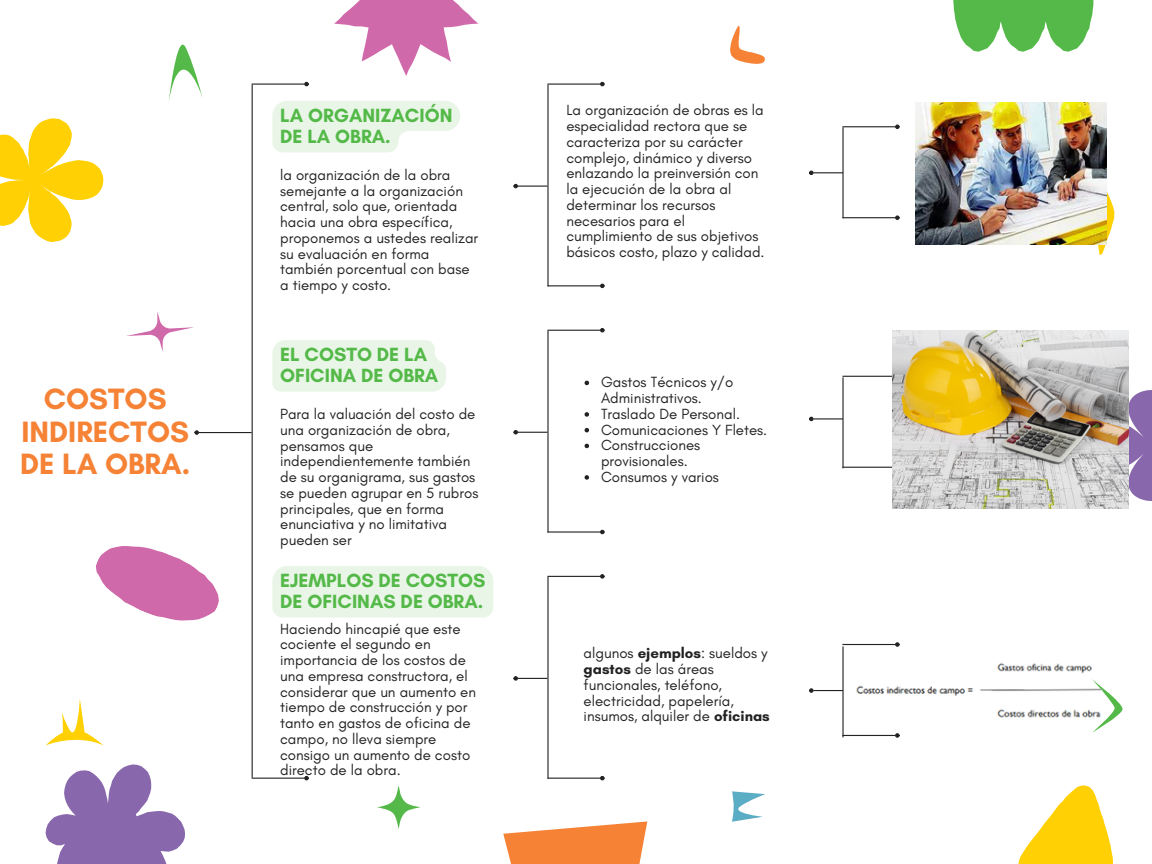
<style>
.page{position:relative;width:1152px;height:864px;background:#fff}
.page>*{position:absolute;margin:0;border:0;box-sizing:border-box;transform-origin:0 0}
.t1{font:700 30px/32.7px "Glacial Indifference";color:#f58235;text-align:center}
.t2{font:700 19.5px/21.3px "Glacial Indifference";color:#54b948}
.t3{font:15px/15.8px "Glacial Indifference";color:#222}
.s1{font-weight:700}
</style>
<div class="page">
<hr style="left:252px;top:85px;width:1px;height:693px;background:#222">
<hr style="left:252px;top:84px;width:53px;height:1px;background:#222">
<svg style="left:304px;top:82px;width:5px;height:4px"></svg>
<hr style="left:252px;top:778px;width:53px;height:1px;background:#222">
<svg style="left:304px;top:776px;width:5px;height:4px"></svg>
<hr style="left:199px;top:432px;width:53px;height:1px;background:#222">
<svg style="left:194px;top:430px;width:5px;height:5px"></svg>
<hr style="left:547px;top:85px;width:2px;height:201px;background:#222">
<hr style="left:547px;top:84px;width:53px;height:1px;background:#222">
<svg style="left:600px;top:82px;width:5px;height:4px"></svg>
<hr style="left:547px;top:285px;width:53px;height:1px;background:#222">
<svg style="left:600px;top:284px;width:5px;height:4px"></svg>
<svg style="left:513px;top:184px;width:34px;height:4px"></svg>
<hr style="left:547px;top:577px;width:2px;height:202px;background:#222">
<hr style="left:547px;top:576px;width:53px;height:1px;background:#222">
<svg style="left:600px;top:574px;width:5px;height:5px"></svg>
<hr style="left:547px;top:778px;width:53px;height:1px;background:#222">
<svg style="left:600px;top:776px;width:5px;height:4px"></svg>
<svg style="left:513px;top:676px;width:34px;height:5px"></svg>
<hr style="left:547px;top:331px;width:2px;height:202px;background:#222">
<hr style="left:547px;top:330px;width:53px;height:1px;background:#222">
<svg style="left:600px;top:328px;width:5px;height:4px"></svg>
<hr style="left:547px;top:531px;width:53px;height:2px;background:#222">
<svg style="left:600px;top:530px;width:5px;height:4px"></svg>
<svg style="left:513px;top:430px;width:34px;height:4px"></svg>
<hr style="left:842px;top:127px;width:2px;height:91px;background:#222">
<hr style="left:842px;top:126px;width:53px;height:1px;background:#222">
<svg style="left:895px;top:125px;width:5px;height:4px"></svg>
<hr style="left:842px;top:217px;width:53px;height:1px;background:#222">
<svg style="left:895px;top:215px;width:5px;height:5px"></svg>
<hr style="left:813px;top:172px;width:30px;height:1px;background:#222">
<svg style="left:809px;top:171px;width:5px;height:4px"></svg>
<hr style="left:842px;top:377px;width:2px;height:91px;background:#222">
<hr style="left:842px;top:376px;width:53px;height:1px;background:#222">
<hr style="left:842px;top:467px;width:53px;height:1px;background:#222">
<hr style="left:813px;top:418px;width:30px;height:1px;background:#222">
<svg style="left:809px;top:417px;width:5px;height:4px"></svg>
<hr style="left:842px;top:646px;width:2px;height:91px;background:#222">
<hr style="left:842px;top:644px;width:53px;height:1px;background:#222">
<svg style="left:895px;top:642px;width:5px;height:3px"></svg>
<hr style="left:813px;top:690px;width:30px;height:1px;background:#222">
<svg style="left:809px;top:688px;width:5px;height:5px"></svg>
<svg style="left:0;top:118px;width:103px;height:124px"></svg>
<svg style="left:46px;top:764px;width:139px;height:100px"></svg>
<svg style="left:953px;top:0;width:140px;height:52px"></svg>
<svg style="left:1018px;top:785px;width:95px;height:79px"></svg>
<svg style="left:95px;top:546px;width:124px;height:75px"></svg>
<svg style="left:1129px;top:390px;width:23px;height:111px;background:#9576b4"></svg>
<svg style="left:126px;top:312px;width:68px;height:40px"></svg>
<svg style="left:334px;top:0;width:144px;height:76px"></svg>
<svg style="left:503px;top:821px;width:144px;height:43px"></svg>
<svg style="left:46px;top:699px;width:57px;height:46px"></svg>
<svg style="left:1098px;top:186px;width:16px;height:69px"></svg>
<svg style="left:730px;top:26px;width:35px;height:38px"></svg>
<svg style="left:169px;top:45px;width:33px;height:55px"></svg>
<svg style="left:732px;top:791px;width:33px;height:31px"></svg>
<svg style="left:377px;top:785px;width:44px;height:44px"></svg>
<img style="left:844px;top:645px;width:279px;height:93px">
<img style="left:915px;top:102px;width:191px;height:142px">
<img style="left:892px;top:331px;width:237px;height:178px">
<svg style="left:272px;top:101px;width:188px;height:51px"></svg>
<svg style="left:585px;top:381px;width:4px;height:4px"></svg>
<svg style="left:585px;top:412px;width:4px;height:5px"></svg>
<svg style="left:585px;top:428px;width:4px;height:4px"></svg>
<svg style="left:585px;top:444px;width:4px;height:4px"></svg>
<svg style="left:585px;top:475px;width:4px;height:5px"></svg>
<div style="left:272px;top:340px;width:174px;height:52px;background:#e9f6e7"></div>
<div style="left:272px;top:566px;width:221px;height:52px;background:#e9f6e7"></div>
<h1 class="t1" style="left:20px;top:382px;width:171px">COSTOS<br>INDIRECTOS<br>DE LA OBRA.</h1>
<p class="t2" style="left:280px;top:104px;width:174px">LA ORGANIZACIÓN<br>DE LA OBRA.</p>
<p class="t3" style="left:280px;top:167px;width:200px">la organización de la obra semejante a la organización central, solo que, orientada hacia una obra específica, proponemos a ustedes realizar su evaluación en forma también porcentual con base a tiempo y costo.</p>
<p class="t2" style="left:280px;top:343px;width:160px">EL COSTO DE LA<br>OFICINA DE OBRA</p>
<p class="t3" style="left:280px;top:406px;width:200px">Para la valuación del costo de una organización de obra, pensamos que independientemente también de su organigrama, sus gastos se pueden agrupar en 5 rubros principales, que en forma enunciativa y no limitativa pueden ser</p>
<p class="t2" style="left:280px;top:569px;width:207px">EJEMPLOS DE COSTOS<br>DE OFICINAS DE OBRA.</p>
<p class="t3" style="left:280px;top:620px;width:197px">Haciendo hincapié que este cociente el segundo en importancia de los costos de una empresa constructora, el considerar que un aumento en tiempo de construcción y por tanto en gastos de oficina de campo, no lleva siempre consigo un aumento de costo directo de la obra.</p>
<p class="t3" style="left:566px;top:102px;width:200px">La organización de obras es la especialidad rectora que se caracteriza por su carácter complejo, dinámico y diverso enlazando la preinversión con la ejecución de la obra al determinar los recursos necesarios para el cumplimiento de sus objetivos básicos costo, plazo y calidad.</p>
<p class="t3" style="left:601px;top:374px;width:134px">Gastos Técnicos y/o<br>Administrativos.</p>
<h2 class="t3" style="left:601px;top:406px;width:140px">Traslado De Personal.</h2>
<p class="t3" style="left:601px;top:422px;width:168px">Comunicaciones Y Fletes.</p>
<h2 class="t3" style="left:601px;top:437px;width:101px">Construcciones provisionales.</h2>
<p class="t3" style="left:601px;top:469px;width:119px">Consumos y varios</p>
<h2 class="t3" style="left:584px;top:645px;width:188px">algunos <span class="s1">ejemplos</span>: sueldos y <span class="s1">gastos</span> de las áreas funcionales, teléfono, electricidad, papelería, insumos, alquiler de <span class="s1">oficinas</span></h2>
</div>
